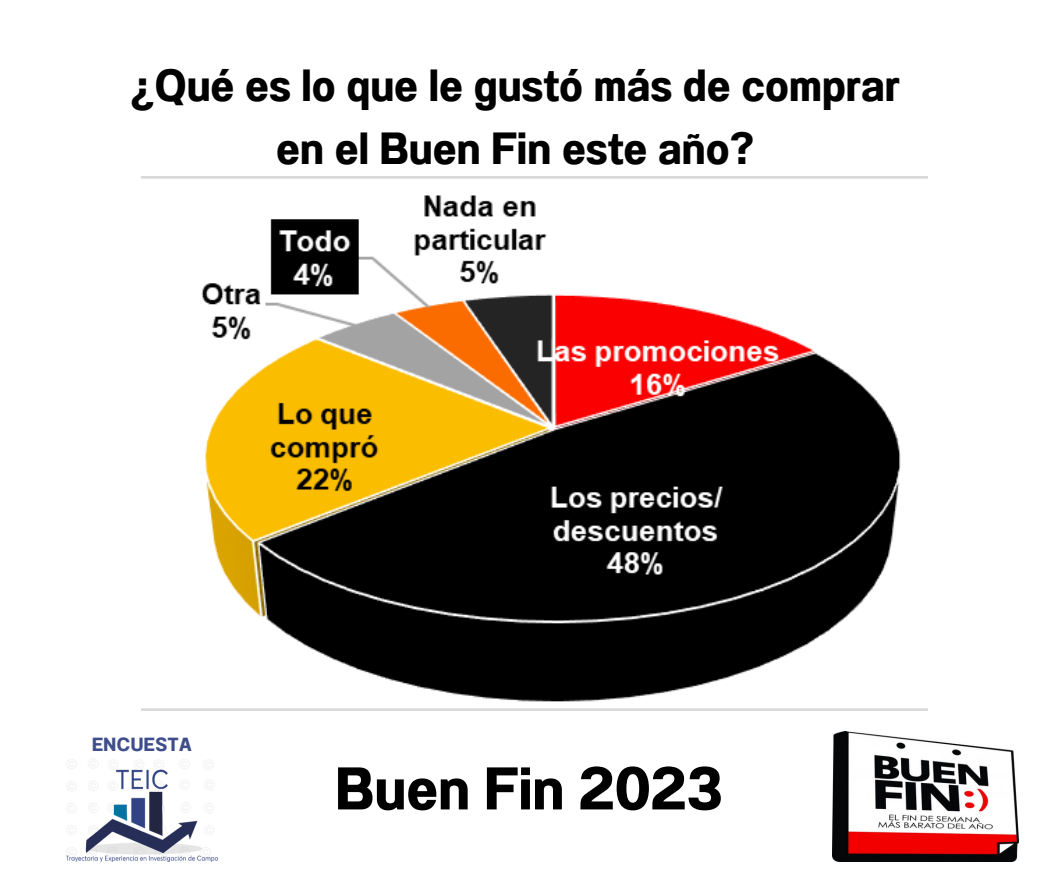
<style>
.page{position:relative;width:1058px;height:887px;background:#fff}
.page>*{position:absolute;margin:0;border:0;box-sizing:border-box;transform-origin:0 0}
.t1{font:60px "Anantason Bold Wd 87";color:#000}
.t2{font:45px/63px "Anantason Bold Wd 87";color:#000;text-align:center}
.t3{font:19.05px "Anantason Bold Wd 87";letter-spacing:.03em;color:#3e4e8a}
</style>
<div class="page">
<img style="left:66px;top:758px;width:151px;height:103px">
<img style="left:833px;top:731px;width:185px;height:130px">
<img style="left:142px;top:176px;width:785px;height:534px">
<p class="t2" style="left:131px;top:54px;width:770px">¿Qué es lo que le gustó más de comprar en el Buen Fin este año?</p>
<p class="t3" style="left:92px;top:733px;width:101px">ENCUESTA</p>
<p class="t1" style="left:335px;top:753px;width:388px">Buen Fin 2023</p>
</div>
